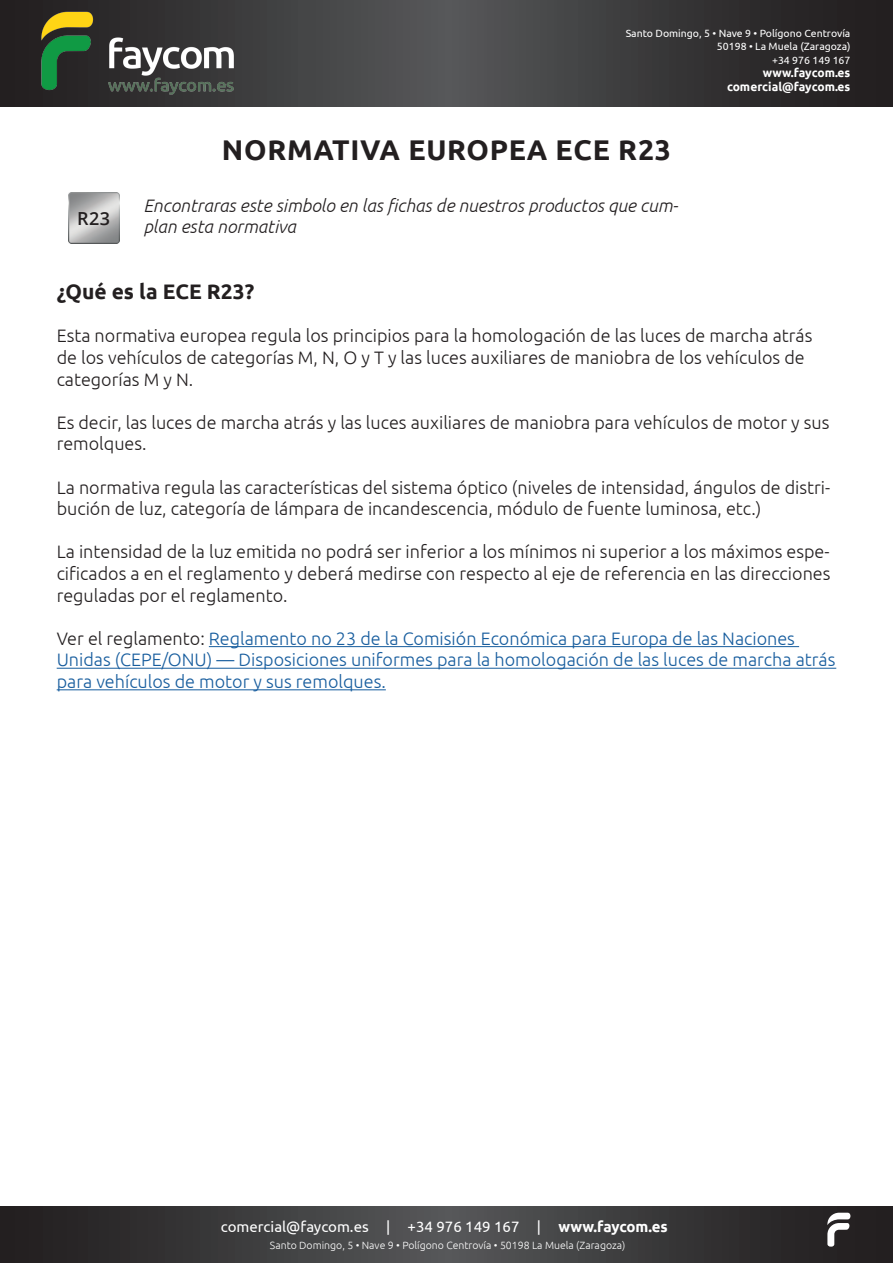
<style>
.page{position:relative;width:893px;height:1263px;background:#fff}
.page>*{position:absolute;margin:0;border:0;box-sizing:border-box;transform-origin:0 0}
.t1{font:700 28.5px "Ubuntu";letter-spacing:.025em;color:#231f20}
.t2{font:700 21px "Ubuntu";color:#231f20}
.t3{font:300 18px/21.6px "Ubuntu";color:#231f20}
.t4{font:300 18px/21.6px "Ubuntu";color:#175d9e}
.t5{font:italic 300 18px/21.6px "Ubuntu";color:#231f20}
.t6{font:600 18px "Open Sans";color:#231f20}
.t7{font:15px "Ubuntu";color:#fff}
.t8{font:700 12px/13.5px "Ubuntu";color:#fff;text-align:right}
.t9{font:10.5px/13.5px "Ubuntu";color:#fff;text-align:right}
.t10{font:300 10.5px "Ubuntu";color:#fff}
.s1{color:#231f20}
.s2{font-weight:700}
</style>
<div class="page">
<svg style="left:0;top:0;width:893px;height:106px;background:#3b3b3c"></svg>
<img style="left:41px;top:11px;width:198px;height:84px">
<svg style="left:0;top:1206px;width:893px;height:57px;background:#3a393a"></svg>
<svg style="left:827px;top:1213px;width:24px;height:35px"></svg>
<img style="left:68px;top:192px;width:51px;height:51px">
<hr style="left:209px;top:646px;width:590px;height:1px;background:#175d9e">
<hr style="left:57px;top:668px;width:779px;height:1px;background:#175d9e">
<hr style="left:57px;top:689px;width:329px;height:1px;background:#175d9e">
<p class="t9" style="left:626px;top:26px;width:226px">Santo Domingo, 5 • Nave 9 • Polígono Centrovía<br>50198 • La Muela (Zaragoza)<br>+34 976 149 167</p>
<p class="t8" style="left:727px;top:66px;width:125px">www.faycom.es comercial@faycom.es</p>
<p class="t6" style="left:77px;top:206px;width:34px">R23</p>
<p class="t1" style="left:222px;top:133px;width:451px">NORMATIVA EUROPEA ECE R23</p>
<p class="t5" style="left:144px;top:194px;width:536px">Encontraras este simbolo en las fichas de nuestros productos que cum&shy;plan esta normativa</p>
<p class="t2" style="left:57px;top:279px;width:199px">¿Qué es la ECE R23?</p>
<p class="t3" style="left:57px;top:325px;width:757px">Esta normativa europea regula los principios para la homologación de las luces de marcha atrás de los vehículos de categorías M, N, O y T y las luces auxiliares de maniobra de los vehículos de categorías M y N.</p>
<p class="t3" style="left:57px;top:411px;width:774px">Es decir, las luces de marcha atrás y las luces auxiliares de maniobra para vehículos de motor y sus remolques.</p>
<p class="t3" style="left:57px;top:476px;width:775px">La normativa regula las características del sistema óptico (niveles de intensidad, ángulos de distri&shy;bución de luz, categoría de lámpara de incandescencia, módulo de fuente luminosa, etc.)</p>
<p class="t3" style="left:57px;top:541px;width:775px;text-align:justify">La intensidad de la luz emitida no podrá ser inferior a los mínimos ni superior a los máximos espe&shy;cificados a en el reglamento y deberá medirse con respecto al eje de referencia en las direcciones reguladas por el reglamento.</p>
<p class="t4" style="left:57px;top:627px;width:780px"><span class="s1">Ver el reglamento:</span> Reglamento no 23 de la Comisión Económica para Europa de las Naciones<br>Unidas (CEPE/ONU) — Disposiciones uniformes para la homologación de las luces de marcha atrás para vehículos de motor y sus remolques.</p>
<p class="t7" style="left:221px;top:1217px;width:448px">comercial@faycom.es | +34 976 149 167 | <span class="s2">www.faycom.es</span></p>
<p class="t10" style="left:270px;top:1238px;width:357px">Santo Domingo, 5 • Nave 9 • Polígono Centrovía • 50198 La Muela (Zaragoza)</p>
</div>
